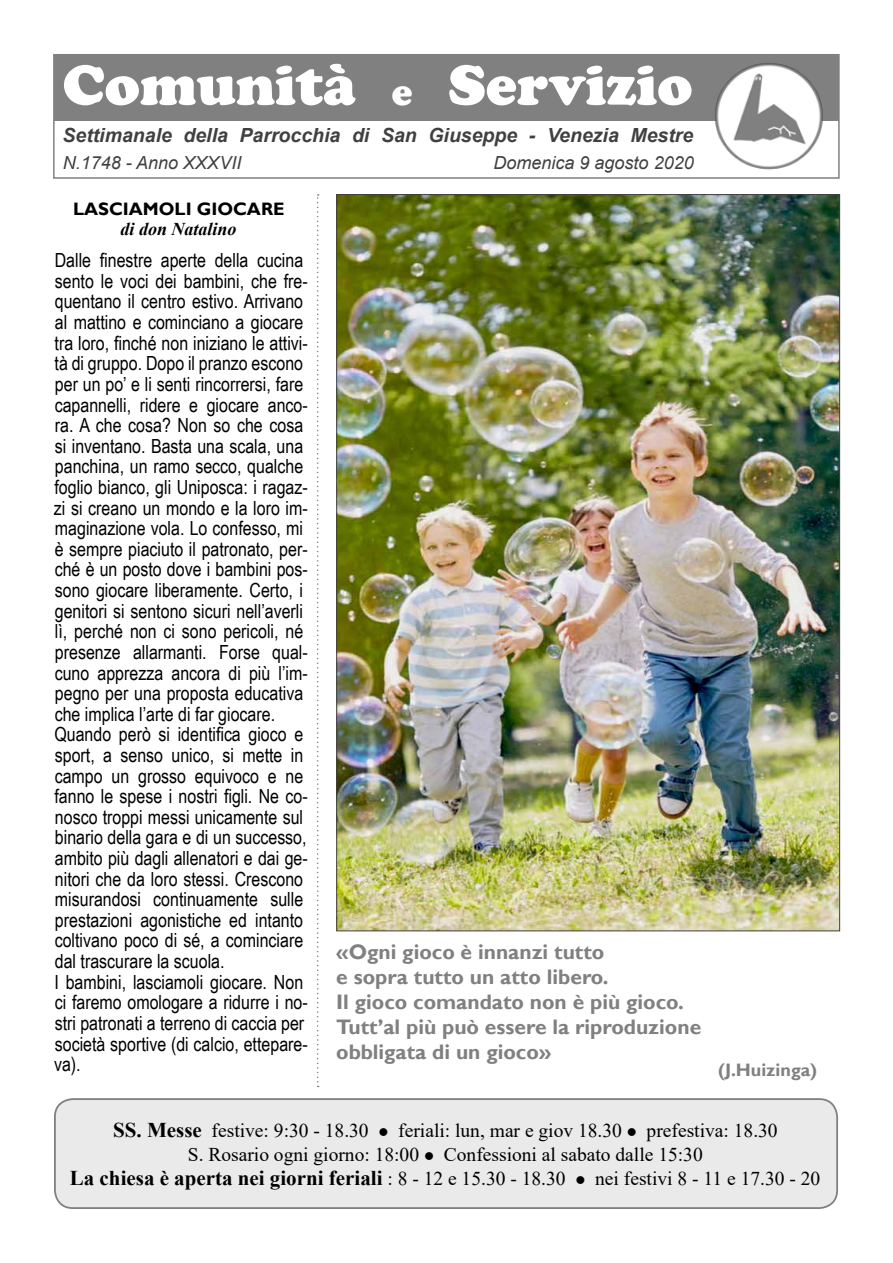
<style>
.page{position:relative;width:893px;height:1263px;background:#fff}
.page>*{position:absolute;margin:0;border:0;box-sizing:border-box;transform-origin:0 0}
.t1{font:900 58.5px "Cooper";color:#fff}
.t2{font:700 21px/25px "Gill Sans";color:#808080}
.t3{font:19.5px/20.5px "Arial Narrow";color:#000}
.t4{font:19.5px/24px "Times New Roman";color:#000;text-align:center}
.t5{font:italic 700 19.5px "Arial";color:#404040}
.t6{font:italic 18px "Arial";color:#404040}
.t7{font:700 18px "Gill Sans";color:#000}
.t8{font:italic 700 18px "Times New Roman";color:#000}
.t9{font:700 18px "Gill Sans";color:#808080}
.s1{font-size:39px}
.s2{font-weight:700;font-size:21px}
</style>
<div class="page">
<svg style="left:317px;top:194px;width:2px;height:893px"></svg>
<div style="left:53px;top:54px;width:787px;height:125px;border:2px solid #808080"></div>
<div style="left:54px;top:54px;width:785px;height:66px;background:#808080"></div>
<img style="left:714px;top:63px;width:111px;height:107px">
<div style="left:55px;top:1099px;width:782px;height:109px;background:#eaeaea;border-radius:18px"></div>
<div style="left:54px;top:1098px;width:784px;height:111px;border:2px solid #808080;border-radius:18px"></div>
<img style="left:338px;top:196px;width:500px;height:733px">
<h1 class="t1" style="left:63px;top:51px;width:631px">Comunità <span class="s1">e</span> Servizio</h1>
<p class="t5" style="left:62px;top:123px;width:632px">Settimanale della Parrocchia di San Giuseppe - Venezia Mestre</p>
<p class="t6" style="left:63px;top:151px;width:180px">N.1748 - Anno XXXVII</p>
<p class="t6" style="left:494px;top:151px;width:202px">Domenica 9 agosto 2020</p>
<p class="t7" style="left:73px;top:198px;width:213px">LASCIAMOLI GIOCARE</p>
<p class="t3" style="left:54px;top:249px;width:255px">Dalle finestre aperte della cucina sento le voci dei bambini, che fre&shy;quentano il centro estivo. Arrivano al mattino e cominciano a giocare tra loro, finché non iniziano le attivi&shy;tà di gruppo. Dopo il pranzo escono per un po’ e li senti rincorrersi, fare capannelli, ridere e giocare anco&shy;ra. A che cosa? Non so che cosa si inventano. Basta una scala, una panchina, un ramo secco, qualche foglio bianco, gli Uniposca: i ragaz&shy;zi si creano un mondo e la loro im&shy;maginazione vola. Lo confesso, mi è sempre piaciuto il patronato, per&shy;ché è un posto dove i bambini pos&shy;sono giocare liberamente. Certo, i genitori si sentono sicuri nell’averli lì, perché non ci sono pericoli, né presenze allarmanti. Forse qual&shy;cuno apprezza ancora di più l’im&shy;pegno per una proposta educativa che implica l’arte di far giocare.<br>Quando però si identifica gioco e sport, a senso unico, si mette in campo un grosso equivoco e ne fanno le spese i nostri figli. Ne co&shy;nosco troppi messi unicamente sul binario della gara e di un successo, ambito più dagli allenatori e dai ge&shy;nitori che da loro stessi. Crescono misurandosi continuamente sulle prestazioni agonistiche ed intanto coltivano poco di sé, a cominciare dal trascurare la scuola.<br>I bambini, lasciamoli giocare. Non ci faremo omologare a ridurre i no&shy;stri patronati a terreno di caccia per società sportive (di calcio, ettepare&shy;va).</p>
<p class="t8" style="left:121px;top:217px;width:118px">di don Natalino</p>
<p class="t2" style="left:336px;top:940px;width:366px">«Ogni gioco è innanzi tutto<br>e sopra tutto un atto libero.<br>Il gioco comandato non è più gioco.<br>Tutt’al più può essere la riproduzione obbligata di un gioco»</p>
<p class="t9" style="left:718px;top:1058px;width:101px">(J.Huizinga)</p>
<p class="t4" style="left:70px;top:1117px;width:752px"><span class="s2">SS. Messe</span> festive: 9:30 - 18.30 ● feriali: lun, mar e giov 18.30 ● prefestiva: 18.30<br>S. Rosario ogni giorno: 18:00 ● Confessioni al sabato dalle 15:30<br><span class="s2">La chiesa è aperta nei giorni feriali</span> : 8 - 12 e 15.30 - 18.30 ● nei festivi 8 - 11 e 17.30 - 20</p>
</div>
